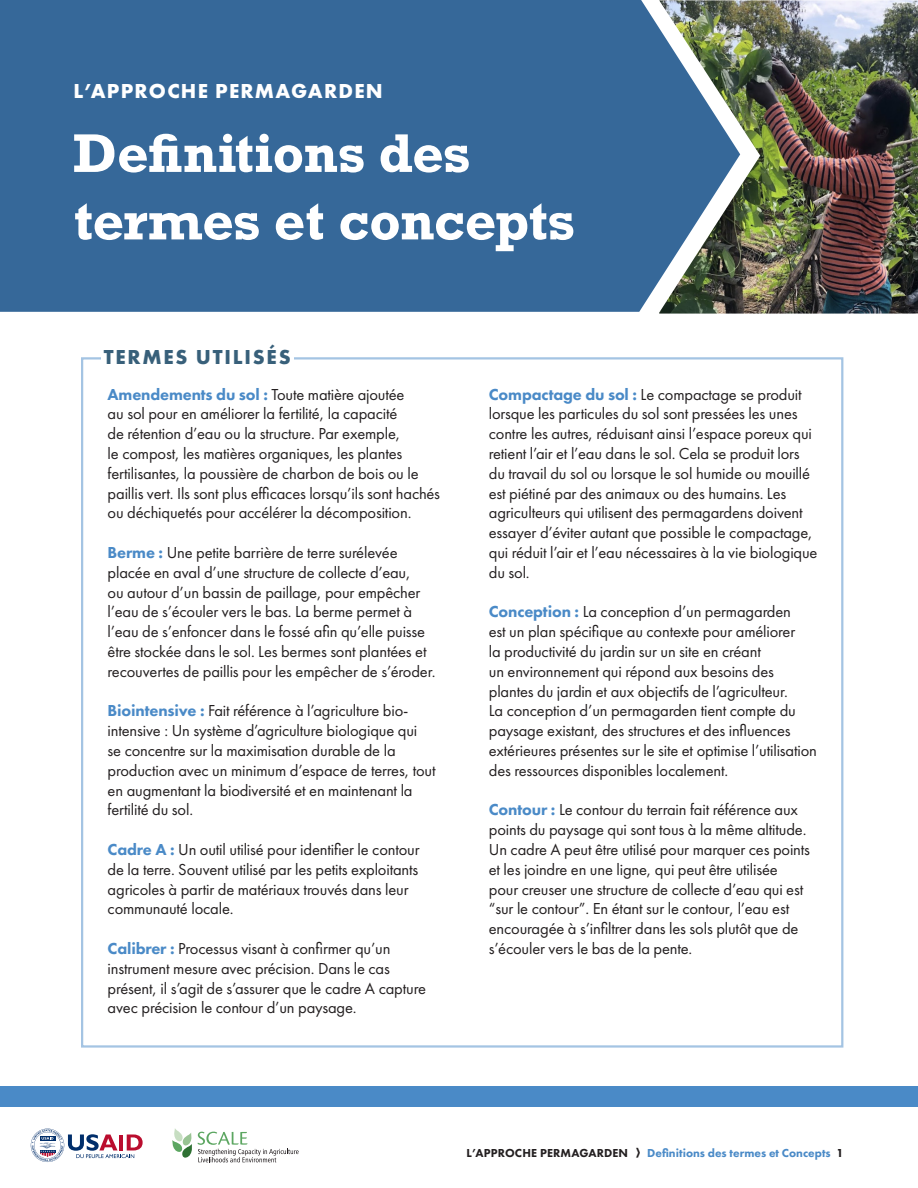
<style>
.page{position:relative;width:918px;height:1188px;background:#fff}
.page>*{position:absolute;margin:0;border:0;box-sizing:border-box;transform-origin:0 0}
.t1{font:700 51px/67.5px "Rockwell";letter-spacing:-.01em;color:#fff}
.t2{font:700 21px "Futura PT";letter-spacing:.06em;color:#fff}
.t3{font:700 21px "Futura PT";letter-spacing:.085em;color:#38607a}
.Body2{font:16.5px/19.8px "Futura PT";letter-spacing:-.01em;color:#231f20}
.t4{font:800 12px "Futura PT";color:#4a8ac7}
.t5{font:800 12px "Futura PT";letter-spacing:.01em;color:#231f20}
.s1{font-weight:800;color:#4a8ac7}
.s2{color:#231f20}
</style>
<div class="page">
<div style="left:0;top:0;width:659px;height:312px;background:#366899"></div>
<img style="left:659px;top:0;width:259px;height:314px">
<div style="left:0;top:1087px;width:918px;height:20px;background:#4a8ac7"></div>
<svg style="left:198px;top:1132px;width:101px;height:30px"></svg>
<svg style="left:172px;top:1128px;width:20px;height:30px"></svg>
<svg style="left:31px;top:1129px;width:112px;height:33px"></svg>
<p class="t2" style="left:74px;top:78px;width:311px">L’APPROCHE PERMAGARDEN</p>
<p class="t1" style="left:73px;top:119px;width:503px">Definitions des termes et concepts</p>
<h1 class="t3" style="left:104px;top:343px;width:188px">TERMES UTILISÉS</h1>
<p class="Body2" style="left:108px;top:384px;width:334px"><span class="s1">Amendements du sol :</span> Toute matière ajoutée<br>au sol pour en améliorer la fertilité, la capacité<br>de rétention d’eau ou la structure. Par exemple,<br>le compost, les matières organiques, les plantes fertilisantes, la poussière de charbon de bois ou le paillis vert. Ils sont plus efficaces lorsqu’ils sont hachés ou déchiquetés pour accélérer la décomposition.</p>
<p class="Body2" style="left:108px;top:543px;width:329px"><span class="s1">Berme :</span> Une petite barrière de terre surélevée placée en aval d’une structure de collecte d’eau,<br>ou autour d’un bassin de paillage, pour empêcher l’eau de s’écouler vers le bas. La berme permet à l’eau de s’enfoncer dans le fossé afin qu’elle puisse être stockée dans le sol. Les bermes sont plantées et recouvertes de paillis pour les empêcher de s’éroder.</p>
<p class="Body2" style="left:108px;top:701px;width:330px"><span class="s1">Biointensive :</span> Fait référence à l’agriculture bio&shy;intensive : Un système d’agriculture biologique qui<br>se concentre sur la maximisation durable de la production avec un minimum d’espace de terres, tout en augmentant la biodiversité et en maintenant la fertilité du sol.</p>
<p class="Body2" style="left:108px;top:840px;width:314px"><span class="s1">Cadre A :</span> Un outil utilisé pour identifier le contour de la terre. Souvent utilisé par les petits exploitants agricoles à partir de matériaux trouvés dans leur communauté locale.</p>
<p class="Body2" style="left:108px;top:939px;width:320px"><span class="s1">Calibrer :</span> Processus visant à confirmer qu’un instrument mesure avec précision. Dans le cas présent, il s’agit de s’assurer que le cadre A capture avec précision le contour d’un paysage.</p>
<p class="Body2" style="left:489px;top:384px;width:330px"><span class="s1">Compactage du sol :</span> Le compactage se produit lorsque les particules du sol sont pressées les unes contre les autres, réduisant ainsi l’espace poreux qui retient l’air et l’eau dans le sol. Cela se produit lors du travail du sol ou lorsque le sol humide ou mouillé est piétiné par des animaux ou des humains. Les agriculteurs qui utilisent des permagardens doivent essayer d’éviter autant que possible le compactage, qui réduit l’air et l’eau nécessaires à la vie biologique du sol.</p>
<p class="Body2" style="left:489px;top:602px;width:330px"><span class="s1">Conception :</span> La conception d’un permagarden<br>est un plan spécifique au contexte pour améliorer<br>la productivité du jardin sur un site en créant<br>un environnement qui répond aux besoins des plantes du jardin et aux objectifs de l’agriculteur.<br>La conception d’un permagarden tient compte du paysage existant, des structures et des influences extérieures présentes sur le site et optimise l’utilisation des ressources disponibles localement.</p>
<p class="Body2" style="left:489px;top:800px;width:323px"><span class="s1">Contour :</span> Le contour du terrain fait référence aux points du paysage qui sont tous à la même altitude.<br>Un cadre A peut être utilisé pour marquer ces points et les joindre en une ligne, qui peut être utilisée pour creuser une structure de collecte d’eau qui est “sur le contour”. En étant sur le contour, l’eau est encouragée à s’infiltrer dans les sols plutôt que de s’écouler vers le bas de la pente.</p>
<p class="t5" style="left:467px;top:1146px;width:163px">L’APPROCHE PERMAGARDEN</p>
<p class="t4" style="left:647px;top:1146px;width:198px">Definitions des termes et Concepts <span class="s2">1</span></p>
</div>
